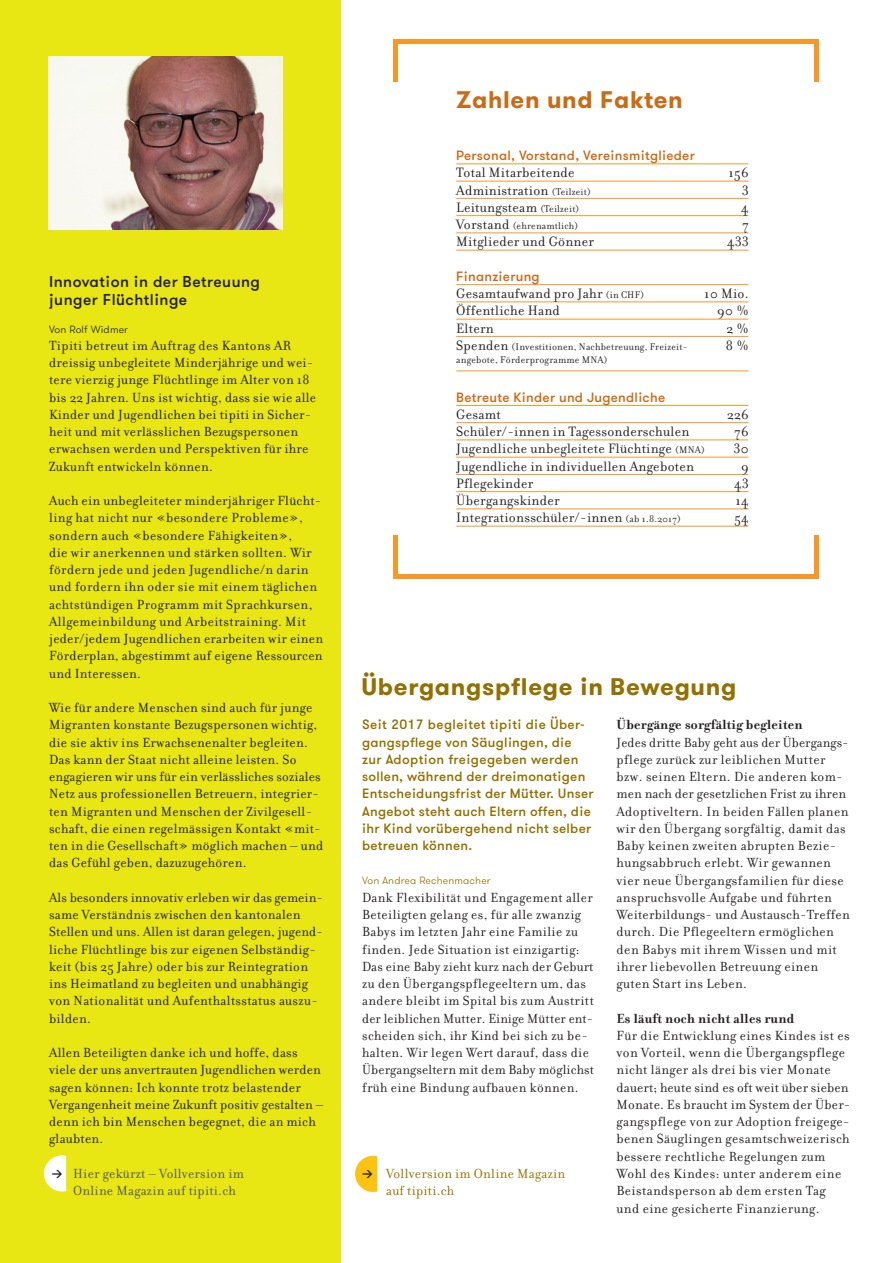
<style>
.page{position:relative;width:893px;height:1263px;background:#fff}
.page>*{position:absolute;margin:0;border:0;box-sizing:border-box;transform-origin:0 0}
.t1{font:700 24px "GT Walsheim";letter-spacing:.03em;color:#927100}
.t2{font:700 24px "GT Walsheim";letter-spacing:.03em;color:#ca6c17}
.t3{font:500 15.75px/18px "GT Walsheim";letter-spacing:.03em;color:#231f20}
.t4{font:14.7px "Filosofia";letter-spacing:.02em;color:#231f20}
.t5{font:14.25px/17.2px "Filosofia";letter-spacing:.02em;color:#231f20}
.t6{font:700 14.25px "Filosofia";letter-spacing:.02em;color:#231f20}
.t7{font:14.25px/17.2px "Filosofia";letter-spacing:.02em;color:#57585a}
.t8{font:14.25px/17.2px "Filosofia";letter-spacing:.02em;color:#927100}
.t9{font:500 13.5px/17.2px "GT Walsheim";letter-spacing:.02em;color:#927100}
.t10{font:500 13.5px "GT Walsheim";letter-spacing:.02em;color:#ca6c17}
.t11{font:10.5px "Filosofia";letter-spacing:.02em;color:#231f20}
.t12{font:300 10.5px "GT Walsheim";letter-spacing:.015em;color:#927100}
.t13{font:300 10.5px "GT Walsheim";letter-spacing:.015em;color:#231f20}
.s1{font-family:"DINOT";font-weight:700;font-size:10.5px;color:#231f20}
.s2{font-size:10.5px}
.s3{font-size:14.7px}
</style>
<div class="page">
<div style="left:0;top:0;width:340px;height:1263px;background:#e8e613"></div>
<svg style="left:355px;top:1156px;width:22px;height:36px"></svg>
<svg style="left:44px;top:1155px;width:22px;height:36px"></svg>
<div style="left:393px;top:39px;width:426px;height:5px;background:#f79727"></div>
<hr style="left:393px;top:574px;width:426px;height:4px;background:#f79727">
<hr style="left:456px;top:163px;width:292px;height:1px;background:#f79727">
<hr style="left:456px;top:181px;width:292px;height:1px;background:#f79727">
<hr style="left:456px;top:198px;width:292px;height:1px;background:#f79727">
<hr style="left:456px;top:215px;width:292px;height:1px;background:#f79727">
<hr style="left:456px;top:232px;width:292px;height:1px;background:#f79727">
<hr style="left:456px;top:250px;width:292px;height:1px;background:#f79727">
<hr style="left:456px;top:284px;width:292px;height:1px;background:#f79727">
<hr style="left:456px;top:301px;width:292px;height:1px;background:#f79727">
<hr style="left:456px;top:319px;width:292px;height:1px;background:#f79727">
<hr style="left:456px;top:336px;width:292px;height:1px;background:#f79727">
<hr style="left:456px;top:370px;width:292px;height:1px;background:#f79727">
<hr style="left:456px;top:405px;width:292px;height:1px;background:#f79727">
<hr style="left:456px;top:422px;width:292px;height:1px;background:#f79727">
<hr style="left:456px;top:439px;width:292px;height:1px;background:#f79727">
<hr style="left:456px;top:457px;width:292px;height:1px;background:#f79727">
<hr style="left:456px;top:474px;width:292px;height:1px;background:#f79727">
<hr style="left:456px;top:491px;width:292px;height:1px;background:#f79727">
<hr style="left:456px;top:508px;width:292px;height:1px;background:#f79727">
<hr style="left:456px;top:526px;width:292px;height:1px;background:#f79727">
<img style="left:49px;top:57px;width:234px;height:172px">
<div style="left:393px;top:39px;width:5px;height:43px;background:#f79727"></div>
<div style="left:393px;top:536px;width:5px;height:42px;background:#f79727"></div>
<div style="left:814px;top:39px;width:5px;height:43px;background:#f79727"></div>
<div style="left:814px;top:536px;width:5px;height:42px;background:#f79727"></div>
<p class="t3" style="left:49px;top:272px;width:212px">Innovation in der Betreuung junger Flüchtlinge</p>
<p class="t13" style="left:49px;top:322px;width:80px">Von Rolf Widmer</p>
<p class="t5" style="left:49px;top:337px;width:268px">Tipiti betreut im Auftrag des Kantons AR dreissig unbegleitete Minderjährige und wei&shy;tere vierzig junge Flüchtlinge im Alter von 18 bis 22 Jahren. Uns ist wichtig, dass sie wie alle Kinder und Jugendlichen bei tipiti in Sicher&shy;heit und mit verlässlichen Bezugspersonen erwachsen werden und Perspektiven für ihre Zukunft entwickeln können.</p>
<p class="t5" style="left:49px;top:492px;width:275px">Auch ein unbegleiteter minderjähriger Flücht&shy;ling hat nicht nur «besondere Probleme», sondern auch «besondere Fähigkeiten»,<br>die wir anerkennen und stärken sollten. Wir fördern jede und jeden Jugendliche/n darin und fordern ihn oder sie mit einem täglichen achtstündigen Programm mit Sprachkursen, Allgemeinbildung und Arbeitstraining. Mit jeder/jedem Jugendlichen erarbeiten wir einen Förderplan, abgestimmt auf eigene Ressourcen und Interessen.</p>
<p class="t5" style="left:49px;top:699px;width:276px">Wie für andere Menschen sind auch für junge Migranten konstante Bezugspersonen wichtig, die sie aktiv ins Erwachsenenalter begleiten.<br>Das kann der Staat nicht alleine leisten. So engagieren wir uns für ein verlässliches soziales Netz aus professionellen Betreuern, integrier&shy;ten Migranten und Menschen der Zivilgesell&shy;schaft, die einen regelmässigen Kontakt «mit&shy;ten in die Gesellschaft» möglich machen – und das Gefühl geben, dazuzugehören.</p>
<p class="t5" style="left:49px;top:889px;width:275px">Als besonders innovativ erleben wir das gemein&shy;same Verständnis zwischen den kantonalen Stellen und uns. Allen ist daran gelegen, jugend&shy;liche Flüchtlinge bis zur eigenen Selbständig&shy;keit (bis 25 Jahre) oder bis zur Reintegration ins Heimatland zu begleiten und unabhängig von Nationalität und Aufenthaltsstatus auszu&shy;bilden.</p>
<p class="t5" style="left:49px;top:1044px;width:276px">Allen Beteiligten danke ich und hoffe, dass viele der uns anvertrauten Jugendlichen werden sagen können: Ich konnte trotz belastender Vergangenheit meine Zukunft positiv gestalten – denn ich bin Menschen begegnet, die an mich glaubten.</p>
<p class="t7" style="left:73px;top:1165px;width:172px;text-indent:-21px"><span class="s1">→</span> Hier gekürzt – Vollversion im<br>Online Magazin auf tipiti.ch</p>
<p class="t2" style="left:456px;top:84px;width:228px">Zahlen und Fakten</p>
<p class="t10" style="left:456px;top:147px;width:240px">Personal, Vorstand, Vereinsmitglieder</p>
<p class="t4" style="left:456px;top:165px;width:120px">Total Mitarbeitende</p>
<p class="t4" style="left:728px;top:165px;width:22px">156</p>
<p class="t4" style="left:456px;top:182px;width:136px">Administration <span class="s2">(Teilzeit)</span></p>
<p class="t4" style="left:742px;top:182px;width:8px">3</p>
<p class="t4" style="left:456px;top:199px;width:125px">Leitungsteam <span class="s2">(Teilzeit)</span></p>
<p class="t4" style="left:741px;top:199px;width:9px">4</p>
<p class="t11" style="left:456px;top:220px;width:124px"><span class="s3">Vorstand</span> (ehrenamtlich)</p>
<p class="t4" style="left:743px;top:216px;width:8px">7</p>
<p class="t4" style="left:456px;top:234px;width:139px">Mitglieder und Gönner</p>
<p class="t4" style="left:727px;top:234px;width:23px">433</p>
<p class="t10" style="left:456px;top:268px;width:85px">Finanzierung</p>
<p class="t4" style="left:456px;top:285px;width:189px">Gesamtaufwand pro Jahr <span class="s2">(in CHF)</span></p>
<p class="t4" style="left:704px;top:285px;width:46px">10 Mio.</p>
<p class="t4" style="left:456px;top:303px;width:105px">Öffentliche Hand</p>
<p class="t4" style="left:717px;top:303px;width:33px">90 %</p>
<p class="t4" style="left:456px;top:320px;width:39px">Eltern</p>
<p class="t4" style="left:726px;top:320px;width:24px">2 %</p>
<p class="t11" style="left:456px;top:341px;width:233px"><span class="s3">Spenden</span> (Investitionen, Nachbetreuung, Freizeit-</p>
<p class="t4" style="left:726px;top:337px;width:24px">8 %</p>
<p class="t11" style="left:456px;top:354px;width:153px">angebote, Förderprogramme MNA)</p>
<p class="t10" style="left:456px;top:388px;width:210px">Betreute Kinder und Jugendliche</p>
<p class="t4" style="left:456px;top:406px;width:46px">Gesamt</p>
<p class="t4" style="left:727px;top:406px;width:23px">226</p>
<p class="t4" style="left:456px;top:423px;width:235px">Schüler/-innen in Tagessonderschulen</p>
<p class="t4" style="left:735px;top:423px;width:16px">76</p>
<p class="t4" style="left:456px;top:441px;width:250px">Jugendliche unbegleitete Flüchtinge <span class="s2">(MNA)</span></p>
<p class="t4" style="left:734px;top:441px;width:16px">30</p>
<p class="t4" style="left:456px;top:458px;width:239px">Jugendliche in individuellen Angeboten</p>
<p class="t4" style="left:741px;top:458px;width:9px">9</p>
<p class="t4" style="left:456px;top:475px;width:78px">Pflegekinder</p>
<p class="t4" style="left:734px;top:475px;width:16px">43</p>
<p class="t4" style="left:456px;top:492px;width:105px">Übergangskinder</p>
<p class="t4" style="left:735px;top:492px;width:15px">14</p>
<p class="t4" style="left:456px;top:510px;width:226px">Integrationsschüler/-innen <span class="s2">(ab 1.8.2017)</span></p>
<p class="t4" style="left:734px;top:510px;width:16px">54</p>
<p class="t1" style="left:361px;top:671px;width:376px">Übergangspflege in Bewegung</p>
<p class="t9" style="left:362px;top:716px;width:233px">Seit 2017 begleitet tipiti die Über&shy;gangspflege von Säuglingen, die zur Adoption freigegeben werden sollen, während der dreimonatigen Entscheidungsfrist der Mütter. Unser Angebot steht auch Eltern offen, die ihr Kind vorübergehend nicht selber betreuen können.</p>
<p class="t12" style="left:362px;top:874px;width:130px">Von Andrea Rechenmacher</p>
<p class="t5" style="left:362px;top:889px;width:233px">Dank Flexibilität und Engagement aller Beteiligten gelang es, für alle zwanzig Babys im letzten Jahr eine Familie zu finden. Jede Situation ist einzigartig:<br>Das eine Baby zieht kurz nach der Geburt zu den Übergangspflegeeltern um, das andere bleibt im Spital bis zum Austritt der leiblichen Mutter. Einige Mütter ent&shy;scheiden sich, ihr Kind bei sich zu be&shy;halten. Wir legen Wert darauf, dass die Übergangseltern mit dem Baby möglichst früh eine Bindung aufbauen können.</p>
<p class="t8" style="left:386px;top:1165px;width:181px;text-indent:-24px"><span class="s1">→</span> Vollversion im Online Magazin auf tipiti.ch</p>
<p class="t6" style="left:617px;top:716px;width:188px">Übergänge sorgfältig begleiten</p>
<p class="t5" style="left:617px;top:734px;width:235px">Jedes dritte Baby geht aus der Übergangs&shy;pflege zurück zur leiblichen Mutter bzw. seinen Eltern. Die anderen kom&shy;men nach der gesetzlichen Frist zu ihren Adoptiveltern. In beiden Fällen planen wir den Übergang sorgfältig, damit das Baby keinen zweiten abrupten Bezie&shy;hungsabbruch erlebt. Wir gewannen vier neue Übergangsfamilien für diese anspruchsvolle Aufgabe und führten Weiterbildungs- und Austausch-Treffen durch. Die Pflegeeltern ermöglichen den Babys mit ihrem Wissen und mit ihrer liebevollen Betreuung einen guten Start ins Leben.</p>
<p class="t6" style="left:617px;top:1010px;width:179px">Es läuft noch nicht alles rund</p>
<p class="t5" style="left:617px;top:1027px;width:235px">Für die Entwicklung eines Kindes ist es von Vorteil, wenn die Übergangspflege nicht länger als drei bis vier Monate dauert; heute sind es oft weit über sieben Monate. Es braucht im System der Über&shy;gangspflege von zur Adoption freigege&shy;benen Säuglingen gesamtschweizerisch bessere rechtliche Regelungen zum Wohl des Kindes: unter anderem eine Beistandsperson ab dem ersten Tag und eine gesicherte Finanzierung.</p>
</div>
